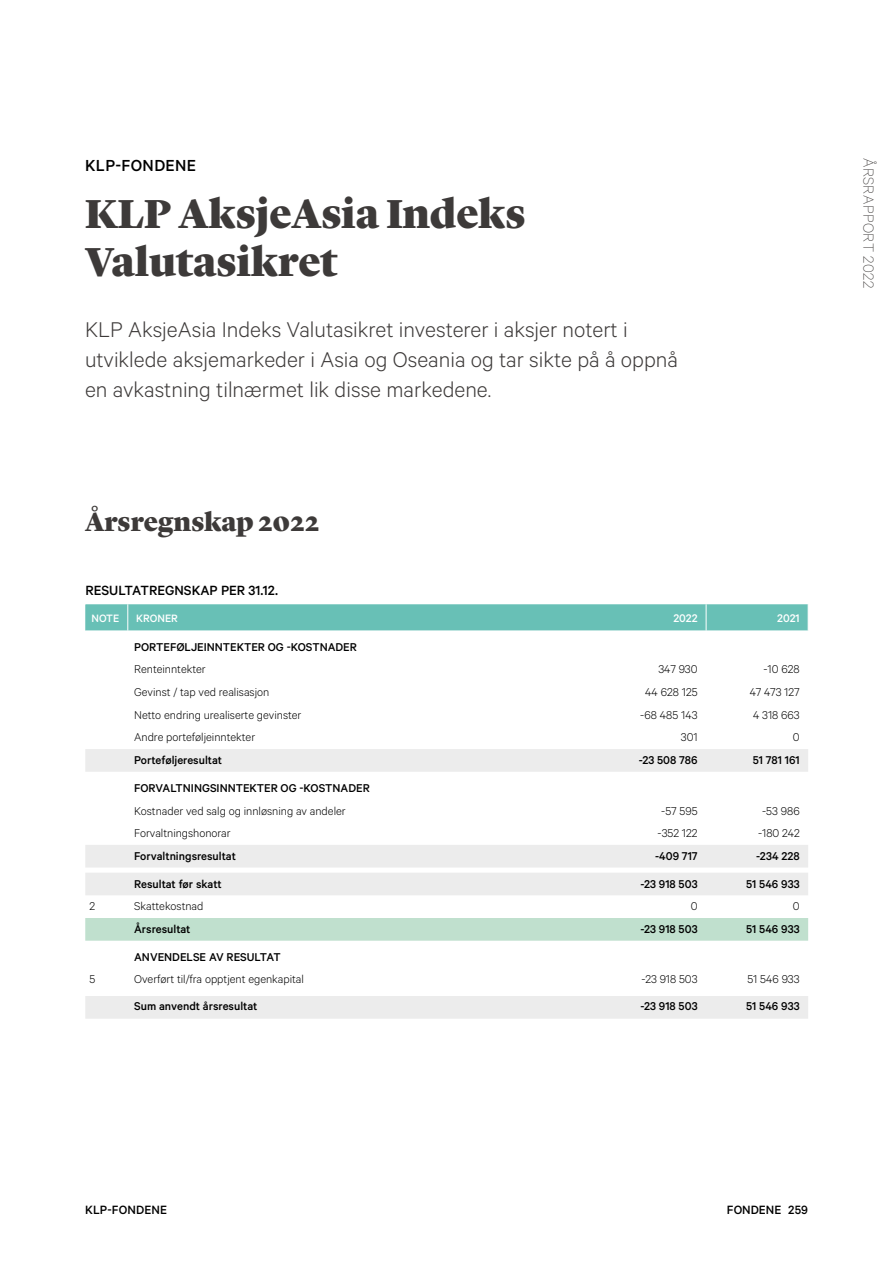
<style>
.page{position:relative;width:893px;height:1263px;background:#fff}
.page>*{position:absolute;margin:0;border:0;box-sizing:border-box;transform-origin:0 0}
.t1{font:900 42px/48px "Lyon Display";letter-spacing:-.005em;color:#3d3a39}
.t2{font:900 27px "Lyon Display";color:#3d3a39}
.t3{font:300 24px/30px "Calibre";color:#3d3a39}
.t4{font:500 18px "Calibre";letter-spacing:.02em;color:#000}
.t5{font:100 16.5px "Calibre";letter-spacing:.025em;color:#3d3a39}
.t6{font:500 15px "Calibre";color:#000}
.t7{font:500 13.5px "Calibre";letter-spacing:.01em;color:#000}
.t8{font:300 12.75px "Calibre";color:#000}
.t9{font:500 12.75px "Calibre";color:#000}
.t10{font:500 12.45px "Calibre";color:#fff}
.t11{font:500 12px "Calibre";color:#fff}
</style>
<div class="page">
<svg style="left:85px;top:749px;width:723px;height:270px"></svg>
<div style="left:85px;top:918px;width:723px;height:23px;background:#c0e0ce"></div>
<svg style="left:85px;top:604px;width:723px;height:27px;background:#6dc2b8"></svg>
<h3 class="t4" style="left:85px;top:155px;width:113px">KLP-FONDENE</h3>
<h1 class="t1" style="left:85px;top:186px;width:442px">KLP AksjeAsia Indeks<br>Valutasikret</h1>
<h3 class="t3" style="left:85px;top:313px;width:594px">KLP AksjeAsia Indeks Valutasikret investerer i aksjer notert i utviklede aksjemarkeder i Asia og Oseania og tar sikte på å oppnå en avkastning tilnærmet lik disse markedene.</h3>
<h2 class="t2" style="left:85px;top:501px;width:235px">Årsregnskap 2022</h2>
<p class="t6" style="left:85px;top:581px;width:194px">RESULTATREGNSKAP PER 31.12.</p>
<p class="t11" style="left:91px;top:611px;width:29px">NOTE</p>
<p class="t11" style="left:136px;top:611px;width:43px">KRONER</p>
<p class="t10" style="left:673px;top:611px;width:26px">2022</p>
<p class="t10" style="left:777px;top:611px;width:24px">2021</p>
<p class="t9" style="left:134px;top:639px;width:224px">PORTEFØLJEINNTEKTER OG -KOSTNADER</p>
<p class="t8" style="left:134px;top:662px;width:73px">Renteinntekter</p>
<p class="t8" style="left:658px;top:662px;width:41px">347 930</p>
<p class="t8" style="left:763px;top:662px;width:38px">-10 628</p>
<p class="t8" style="left:134px;top:685px;width:137px">Gevinst / tap ved realisasjon</p>
<p class="t8" style="left:645px;top:685px;width:54px">44 628 125</p>
<p class="t8" style="left:750px;top:685px;width:51px">47 473 127</p>
<p class="t8" style="left:134px;top:707px;width:169px">Netto endring urealiserte gevinster</p>
<p class="t8" style="left:640px;top:707px;width:59px">-68 485 143</p>
<p class="t8" style="left:753px;top:707px;width:48px">4 318 663</p>
<p class="t8" style="left:134px;top:730px;width:123px">Andre porteføljeinntekter</p>
<p class="t8" style="left:681px;top:730px;width:18px">301</p>
<p class="t8" style="left:793px;top:730px;width:8px">0</p>
<p class="t9" style="left:134px;top:753px;width:89px">Porteføljeresultat</p>
<p class="t9" style="left:639px;top:753px;width:60px">-23 508 786</p>
<p class="t9" style="left:753px;top:753px;width:48px">51 781 161</p>
<p class="t9" style="left:134px;top:780px;width:237px">FORVALTNINGSINNTEKTER OG -KOSTNADER</p>
<p class="t8" style="left:134px;top:803px;width:213px">Kostnader ved salg og innløsning av andeler</p>
<p class="t8" style="left:661px;top:803px;width:38px">-57 595</p>
<p class="t8" style="left:762px;top:803px;width:39px">-53 986</p>
<p class="t8" style="left:134px;top:826px;width:98px">Forvaltningshonorar</p>
<p class="t8" style="left:658px;top:826px;width:42px">-352 122</p>
<p class="t8" style="left:758px;top:826px;width:43px">-180 242</p>
<p class="t9" style="left:134px;top:848px;width:103px">Forvaltningsresultat</p>
<p class="t9" style="left:655px;top:848px;width:44px">-409 717</p>
<p class="t9" style="left:756px;top:848px;width:45px">-234 228</p>
<p class="t9" style="left:134px;top:876px;width:89px">Resultat før skatt</p>
<p class="t9" style="left:640px;top:876px;width:59px">-23 918 503</p>
<p class="t9" style="left:746px;top:876px;width:55px">51 546 933</p>
<p class="t8" style="left:90px;top:899px;width:7px">2</p>
<p class="t8" style="left:134px;top:899px;width:71px">Skattekostnad</p>
<p class="t8" style="left:691px;top:899px;width:8px">0</p>
<p class="t8" style="left:793px;top:899px;width:8px">0</p>
<p class="t9" style="left:134px;top:922px;width:58px">Årsresultat</p>
<p class="t9" style="left:640px;top:922px;width:59px">-23 918 503</p>
<p class="t9" style="left:746px;top:922px;width:55px">51 546 933</p>
<p class="t9" style="left:134px;top:949px;width:148px">ANVENDELSE AV RESULTAT</p>
<p class="t8" style="left:90px;top:972px;width:7px">5</p>
<p class="t8" style="left:134px;top:972px;width:171px">Overført til/fra opptjent egenkapital</p>
<p class="t8" style="left:641px;top:972px;width:58px">-23 918 503</p>
<p class="t8" style="left:747px;top:972px;width:54px">51 546 933</p>
<p class="t9" style="left:134px;top:999px;width:125px">Sum anvendt årsresultat</p>
<p class="t9" style="left:640px;top:999px;width:59px">-23 918 503</p>
<p class="t9" style="left:746px;top:999px;width:55px">51 546 933</p>
<p class="t5" style="left:878px;top:158px;width:132px;rotate:90deg">ÅRSRAPPORT 2022</p>
<p class="t7" style="left:85px;top:1201px;width:84px">KLP-FONDENE</p>
<p class="t7" style="left:727px;top:1201px;width:56px">FONDENE</p>
<p class="t7" style="left:788px;top:1201px;width:21px">259</p>
</div>
